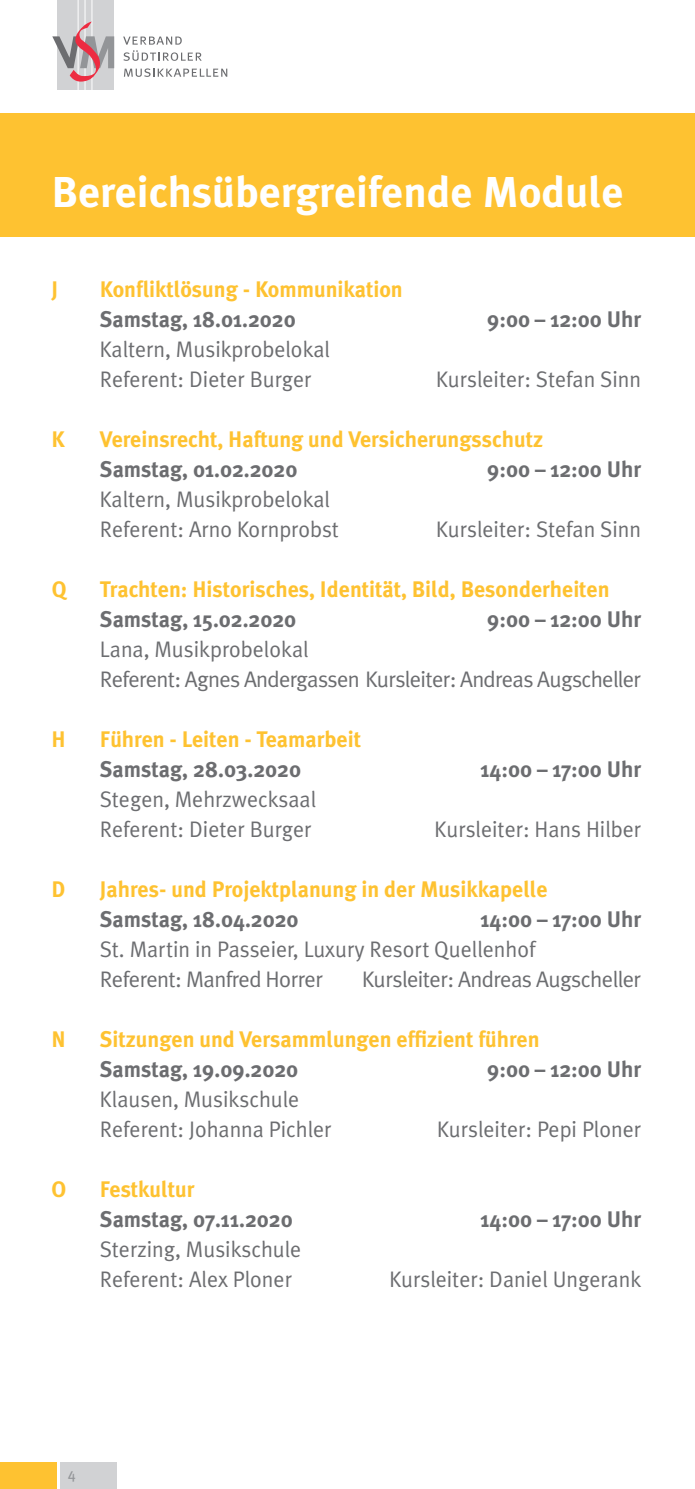
<style>
.page{position:relative;width:695px;height:1489px;background:#fff}
.page>*{position:absolute;margin:0;border:0;box-sizing:border-box;transform-origin:0 0}
.t1{font:700 43.25px "Meta Plus";color:#fff}
.t2{font:22.5px/30px "Meta Plus Normal";color:#6c6d70}
.t3{font:700 22.5px "Meta Plus";color:#fec231}
.t4{font:700 22.5px "Meta Plus";color:#6c6d70}
.t5{font:22.5px/30px "Meta Plus Normal";letter-spacing:-.03em;color:#6c6d70}
.t6{font:22.5px "Meta Plus Normal";letter-spacing:-.025em;color:#6c6d70}
.t7{font:14.75px "Meta Plus";color:#939598}
</style>
<div class="page">
<div style="left:57px;top:0;width:57px;height:90px;background:#d1d2d4"></div>
<hr style="left:91px;top:0;width:1px;height:90px;background:#fff">
<hr style="left:85px;top:0;width:1px;height:90px;background:#fff">
<hr style="left:78px;top:0;width:1px;height:90px;background:#fff">
<svg style="left:52px;top:22px;width:62px;height:61px"></svg>
<svg style="left:123px;top:37px;width:79px;height:24px"></svg>
<svg style="left:124px;top:68px;width:103px;height:9px"></svg>
<div style="left:0;top:1461px;width:57px;height:27px;background:#fec231"></div>
<div style="left:60px;top:1461px;width:57px;height:27px;background:#d1d2d4"></div>
<div style="left:0;top:113px;width:694px;height:124px;background:#fec231"></div>
<h1 class="t1" style="left:52px;top:167px;width:573px">Bereichsübergreifende Module</h1>
<p class="t3" style="left:52px;top:276px;width:8px">J</p>
<p class="t3" style="left:100px;top:276px;width:304px">Konfliktlösung - Kommunikation</p>
<p class="t4" style="left:100px;top:306px;width:197px">Samstag, 18.01.2020</p>
<p class="t4" style="left:487px;top:306px;width:155px">9:00 – 12:00 Uhr</p>
<p class="t2" style="left:100px;top:334px;width:232px">Kaltern, Musikprobelokal<br>Referent: Dieter Burger</p>
<p class="t2" style="left:436px;top:364px;width:206px">Kursleiter: Stefan Sinn</p>
<p class="t3" style="left:52px;top:426px;width:15px">K</p>
<p class="t3" style="left:100px;top:426px;width:444px">Vereinsrecht, Haftung und Versicherungsschutz</p>
<p class="t4" style="left:100px;top:456px;width:199px">Samstag, 01.02.2020</p>
<p class="t4" style="left:487px;top:456px;width:155px">9:00 – 12:00 Uhr</p>
<p class="t2" style="left:100px;top:484px;width:240px">Kaltern, Musikprobelokal<br>Referent: Arno Kornprobst</p>
<p class="t2" style="left:436px;top:514px;width:206px">Kursleiter: Stefan Sinn</p>
<p class="t3" style="left:52px;top:576px;width:16px">Q</p>
<p class="t3" style="left:100px;top:576px;width:511px">Trachten: Historisches, Identität, Bild, Besonderheiten</p>
<p class="t4" style="left:100px;top:606px;width:198px">Samstag, 15.02.2020</p>
<p class="t4" style="left:487px;top:606px;width:155px">9:00 – 12:00 Uhr</p>
<p class="t5" style="left:100px;top:634px;width:542px">Lana, Musikprobelokal<br>Referent: Agnes Andergassen Kursleiter: Andreas Augscheller</p>
<p class="t3" style="left:52px;top:726px;width:16px">H</p>
<p class="t3" style="left:100px;top:726px;width:262px">Führen - Leiten - Teamarbeit</p>
<p class="t4" style="left:100px;top:756px;width:203px">Samstag, 28.03.2020</p>
<p class="t4" style="left:480px;top:756px;width:162px">14:00 – 17:00 Uhr</p>
<p class="t2" style="left:100px;top:784px;width:218px">Stegen, Mehrzwecksaal<br>Referent: Dieter Burger</p>
<p class="t2" style="left:434px;top:814px;width:208px">Kursleiter: Hans Hilber</p>
<p class="t3" style="left:52px;top:876px;width:15px">D</p>
<p class="t3" style="left:100px;top:876px;width:449px">Jahres- und Projektplanung in der Musikkapelle</p>
<p class="t4" style="left:100px;top:906px;width:200px">Samstag, 18.04.2020</p>
<p class="t4" style="left:480px;top:906px;width:162px">14:00 – 17:00 Uhr</p>
<p class="t2" style="left:100px;top:934px;width:437px">St. Martin in Passeier, Luxury Resort Quellenhof<br>Referent: Manfred Horrer</p>
<p class="t6" style="left:362px;top:966px;width:280px">Kursleiter: Andreas Augscheller</p>
<p class="t3" style="left:52px;top:1026px;width:16px">N</p>
<p class="t3" style="left:100px;top:1026px;width:441px">Sitzungen und Versammlungen effizient führen</p>
<p class="t4" style="left:100px;top:1056px;width:200px">Samstag, 19.09.2020</p>
<p class="t4" style="left:487px;top:1056px;width:155px">9:00 – 12:00 Uhr</p>
<p class="t2" style="left:100px;top:1084px;width:233px">Klausen, Musikschule<br>Referent: Johanna Pichler</p>
<p class="t2" style="left:437px;top:1114px;width:205px">Kursleiter: Pepi Ploner</p>
<p class="t3" style="left:52px;top:1176px;width:16px">O</p>
<p class="t3" style="left:100px;top:1176px;width:96px">Festkultur</p>
<p class="t4" style="left:100px;top:1206px;width:194px">Samstag, 07.11.2020</p>
<p class="t4" style="left:480px;top:1206px;width:162px">14:00 – 17:00 Uhr</p>
<p class="t2" style="left:100px;top:1234px;width:203px">Sterzing, Musikschule<br>Referent: Alex Ploner</p>
<p class="t2" style="left:389px;top:1264px;width:253px">Kursleiter: Daniel Ungerank</p>
<p class="t7" style="left:68px;top:1465px;width:9px">4</p>
</div>
